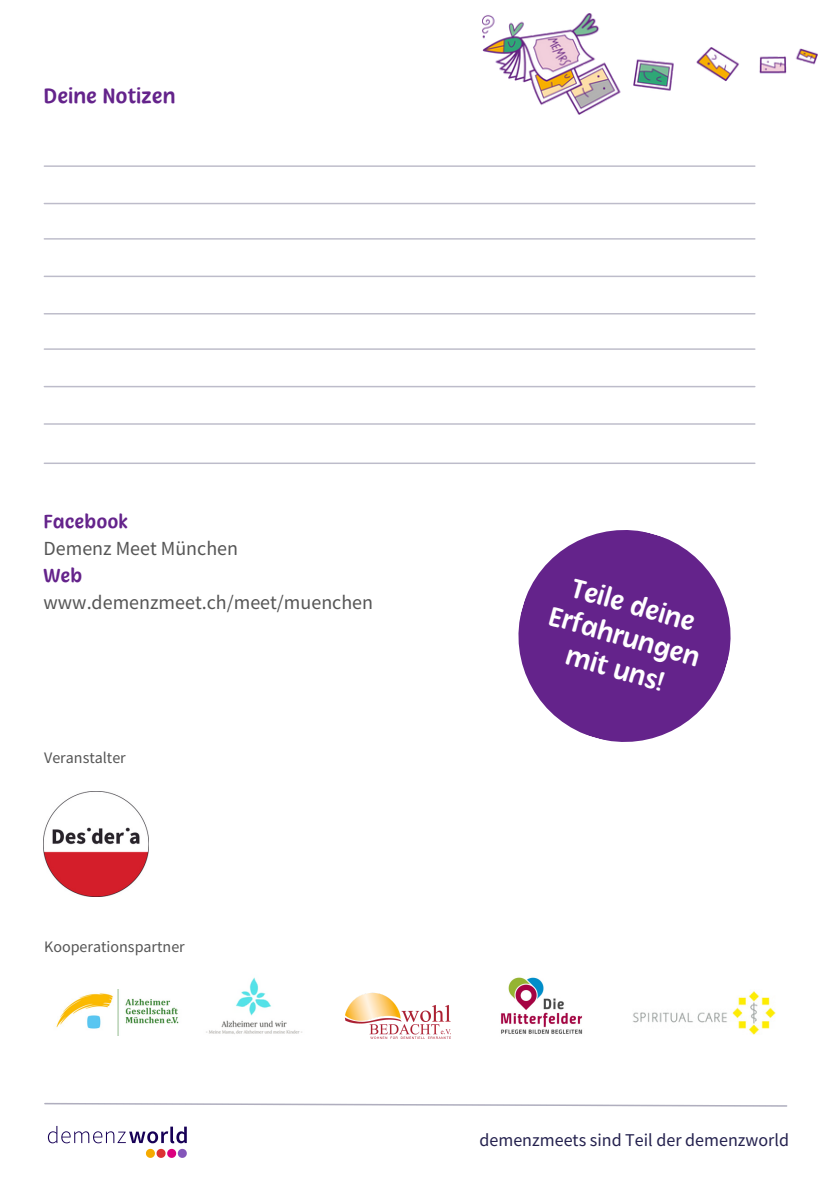
<style>
.page{position:relative;width:839px;height:1191px;background:#fff}
.page>*{position:absolute;margin:0;border:0;box-sizing:border-box;transform-origin:0 0}
.t1{font:600 28px "Herbit";color:#fff}
.t2{font:600 22px "Herbit";color:#64238b}
.t3{font:20px/27px "Source Sans Pro";color:#555}
.t4{font:18px "Source Sans Pro";color:#24214e}
.t5{font:16px "Source Sans Pro";color:#555}
.s1{font-family:"Herbit";font-weight:600;color:#64238b}
</style>
<div class="page">
<hr style="left:44px;top:165px;width:710px;height:2px;background:#24214e">
<hr style="left:44px;top:203px;width:710px;height:1px;background:#24214e">
<hr style="left:44px;top:238px;width:710px;height:2px;background:#24214e">
<hr style="left:44px;top:276px;width:710px;height:1px;background:#24214e">
<hr style="left:44px;top:313px;width:710px;height:2px;background:#24214e">
<hr style="left:44px;top:348px;width:710px;height:2px;background:#24214e">
<hr style="left:44px;top:386px;width:710px;height:1px;background:#24214e">
<hr style="left:44px;top:423px;width:710px;height:2px;background:#24214e">
<hr style="left:44px;top:463px;width:710px;height:1px;background:#24214e">
<svg style="left:518px;top:530px;width:213px;height:212px;fill:#64238b"></svg>
<img style="left:483px;top:14px;width:334px;height:100px">
<img style="left:501px;top:977px;width:82px;height:57px">
<img style="left:56px;top:989px;width:123px;height:47px">
<svg style="left:146px;top:1149px;width:41px;height:9px"></svg>
<svg style="left:48px;top:1126px;width:139px;height:17px"></svg>
<svg style="left:44px;top:1103px;width:744px;height:4px"></svg>
<img style="left:633px;top:991px;width:143px;height:44px">
<img style="left:206px;top:977px;width:96px;height:57px">
<img style="left:345px;top:992px;width:105px;height:47px">
<img style="left:44px;top:791px;width:105px;height:105px">
<h3 class="t2" style="left:44px;top:81px;width:133px">Deine Notizen</h3>
<p class="t3" style="left:44px;top:508px;width:331px"><span class="s1">Facebook<br></span>Demenz Meet München<br><span class="s1">Web </span>www.demenzmeet.ch/meet/muenchen</p>
<p class="t5" style="left:44px;top:748px;width:83px">Veranstalter</p>
<p class="t5" style="left:44px;top:936px;width:142px">Kooperationspartner</p>
<h2 class="t1" style="left:577px;top:569px;width:128px;rotate:16deg">Teile deine</h2>
<h2 class="t1" style="left:572px;top:636px;width:102px;rotate:16deg">mit uns!</h2>
<h2 class="t1" style="left:554px;top:597px;width:157px;rotate:16deg">Erfahrungen</h2>
<p class="t4" style="left:479px;top:1128px;width:311px">demenzmeets sind Teil der demenzworld</p>
</div>
